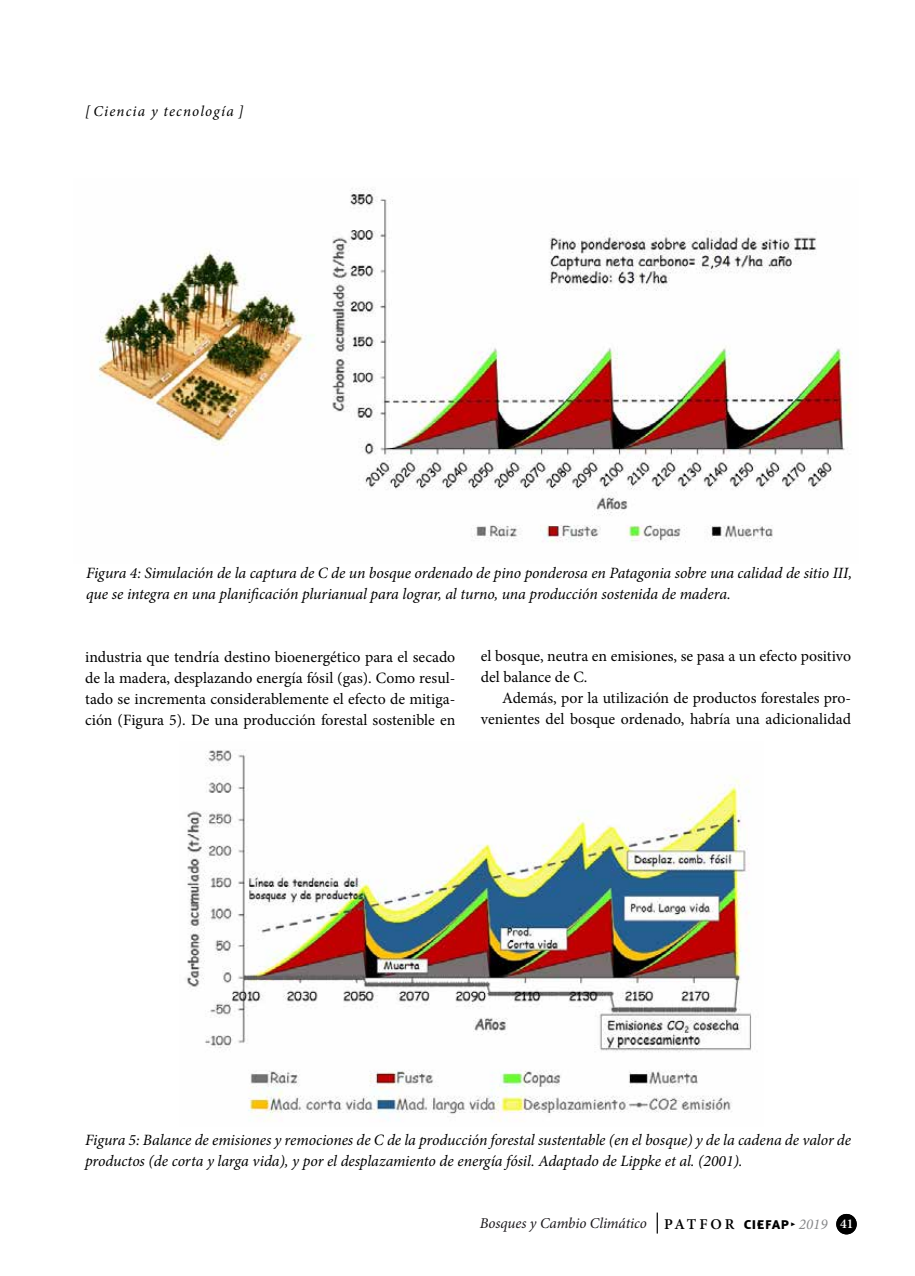
<style>
.page{position:relative;width:915px;height:1276px;background:#fff}
.page>*{position:absolute;margin:0;border:0;box-sizing:border-box;transform-origin:0 0}
.t1{font:italic 15.75px/21px "Minion Pro";letter-spacing:-.005em;color:#000}
.t2{font:15.75px/21px "Minion Pro";color:#000;text-align:justify}
.t3{font:italic 15px "Minion Pro";letter-spacing:-.005em;color:#1a171b}
.t4{font:italic 15px "Minion Pro";letter-spacing:.075em;color:#000}
.t5{font:600 15px "Minion Pro";color:#000}
.t6{font:10.5px "Meta Plus Bold Caps";color:#000}
.s1{font-family:"Meta Plus Bold Caps";font-weight:400;font-size:16.5px}
.s2{font-family:"Meta Plus Bold Caps";font-weight:400;font-size:10.5px}
.s3{font-weight:400;font-style:italic;color:#87888a}
.s4{font-size:13.5px;color:#fff}
</style>
<div class="page">
<svg style="left:656px;top:1212px;width:1px;height:21px"></svg>
<div style="left:836px;top:1214px;width:20px;height:20px;background:#000;border-radius:50%"></div>
<img style="left:98px;top:188px;width:752px;height:354px">
<img style="left:186px;top:750px;width:566px;height:371px">
<p class="t4" style="left:85px;top:101px;width:160px">[ Ciencia y tecnología ]</p>
<p class="t1" style="left:86px;top:563px;width:767px">Figura 4: Simulación de la captura de C de un bosque ordenado de pino ponderosa en Patagonia sobre una calidad de sitio III, que se integra en una planificación plurianual para lograr, al turno, una producción sostenida de madera.</p>
<p class="t2" style="left:85px;top:646px;width:371px">industria que tendría destino bioenergético para el secado de la madera, desplazando energía fósil (gas). Como resul&shy;tado se incrementa considerablemente el efecto de mitiga&shy;ción (Figura 5). De una producción forestal sostenible en</p>
<p class="t2" style="left:480px;top:645px;width:371px">el bosque, neutra en emisiones, se pasa a un efecto positivo del balance de C.</p>
<p class="t2" style="left:480px;top:687px;width:371px;text-align:right">Además, por la utilización de productos forestales pro&shy;venientes del bosque ordenado, habría una adicionalidad</p>
<p class="t1" style="left:85px;top:1129px;width:767px">Figura 5: Balance de emisiones y remociones de C de la producción forestal sustentable (en el bosque) y de la cadena de valor de productos (de corta y larga vida), y por el desplazamiento de energía fósil. Adaptado de Lippke et al. (2001).</p>
<p class="t3" style="left:479px;top:1213px;width:168px">Bosques y Cambio Climático</p>
<p class="t5" style="left:664px;top:1214px;width:191px">PAT F O R <span class="s1">ciefap</span> <span class="s2">•</span> <span class="s3">2019</span> <span class="s4">41</span></p>
<p class="t6" style="left:756px;top:1218px;width:7px">•</p>
</div>
